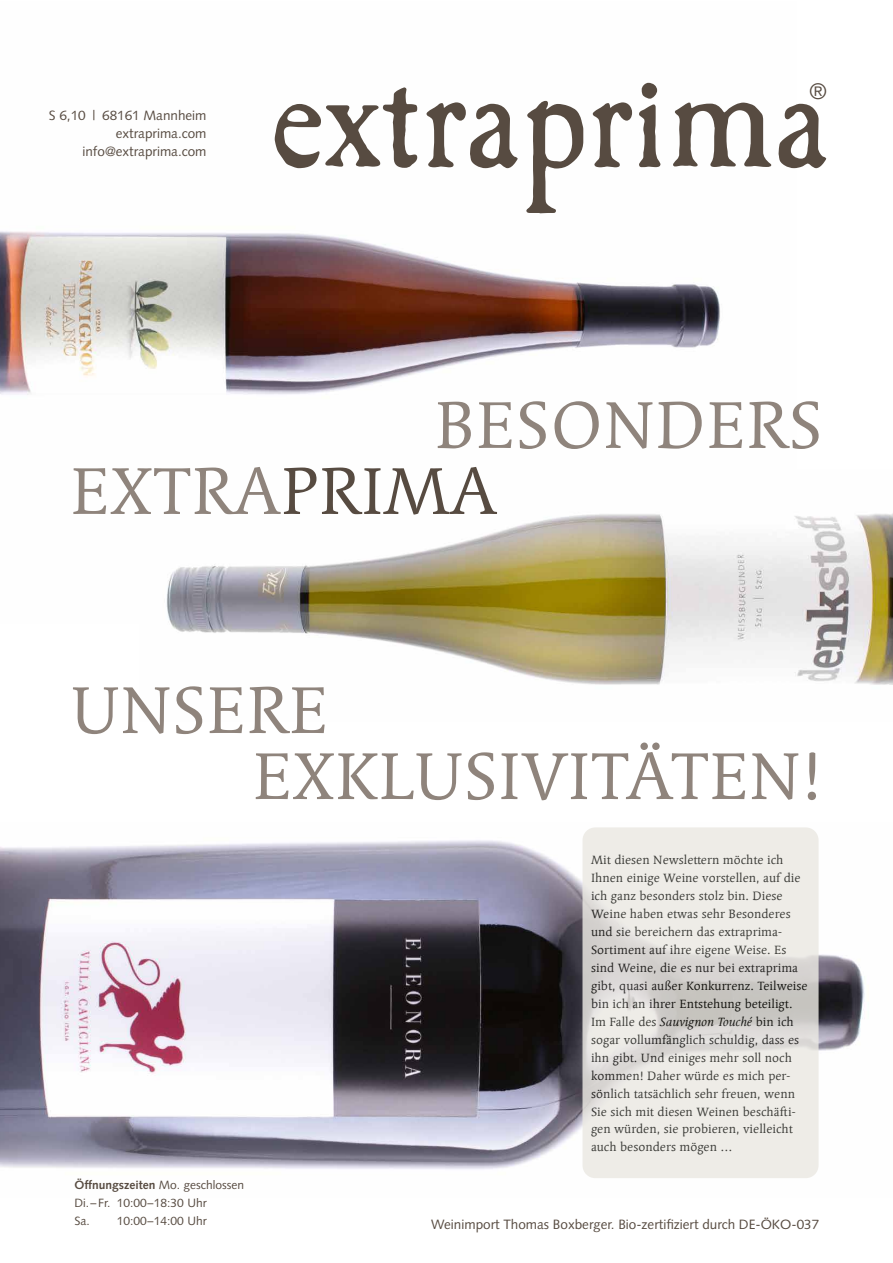
<style>
.page{position:relative;width:893px;height:1263px;background:#fff}
.page>*{position:absolute;margin:0;border:0;box-sizing:border-box;transform-origin:0 0}
.t1{font:66px/66px "Linotype Syntax Srf Com";color:#8f847c}
.t2{font:22.5px "Syntax LT Std";color:#574b41}
.t3{font:13.5px/18px "Syntax LT Std";color:#574b41;text-align:right}
.t4{font:12px/18px "Linotype Syntax Srf Com";color:#12120d}
.t5{font:12px/18px "Syntax LT Std";color:#574b41}
.s1{color:#574b41}
.s2{font-weight:700}
.s3{font-style:italic}
</style>
<div class="page">
<img style="left:0;top:82px;width:720px;height:313px">
<svg style="left:275px;top:83px;width:551px;height:130px"></svg>
<hr style="left:228px;top:102px;width:1px;height:66px;background:#fff">
<img style="left:166px;top:513px;width:727px;height:172px">
<img style="left:0;top:840px;width:865px;height:329px">
<svg style="left:582px;top:827px;width:237px;height:351px;background:#e5e3df"></svg>
<p class="t3" style="left:49px;top:107px;width:159px">S 6,10 | 68161 Mannheim extraprima.com info@extraprima.com</p>
<h2 class="t2" style="left:809px;top:78px;width:19px">®</h2>
<h1 class="t1" style="left:70px;top:392px;width:754px;text-indent:364px">BESONDERS<br>EXTRA<span class="s1">PRIMA</span></h1>
<h1 class="t1" style="left:253px;top:677px;width:572px;text-indent:-182px">UNSERE<br>EXKLUSIVITÄTEN!</h1>
<p class="t5" style="left:74px;top:1176px;width:171px"><span class="s2">Öffnungszeiten</span> Mo. geschlossen<br>Di. –Fr. 10:00–18:30 Uhr<br>Sa. 10:00–14:00 Uhr</p>
<p class="t4" style="left:591px;top:850px;width:218px">Mit diesen Newslettern möchte ich Ihnen einige Weine vorstellen, auf die ich ganz besonders stolz bin. Diese Weine haben etwas sehr Besonderes und sie bereichern das extraprima-Sortiment auf ihre eigene Weise. Es sind Weine, die es nur bei extraprima gibt, quasi außer Konkurrenz. Teilweise bin ich an ihrer Entstehung beteiligt.<br>Im Falle des <span class="s3">Sauvignon Touché</span> bin ich sogar vollumfänglich schuldig, dass es ihn gibt. Und einiges mehr soll noch kommen! Daher würde es mich per&shy;sönlich tatsächlich sehr freuen, wenn Sie sich mit diesen Weinen beschäfti&shy;gen würden, sie probieren, vielleicht auch besonders mögen …</p>
<p class="t3" style="left:431px;top:1215px;width:390px">Weinimport Thomas Boxberger. Bio-zertifiziert durch DE-ÖKO-037</p>
</div>
